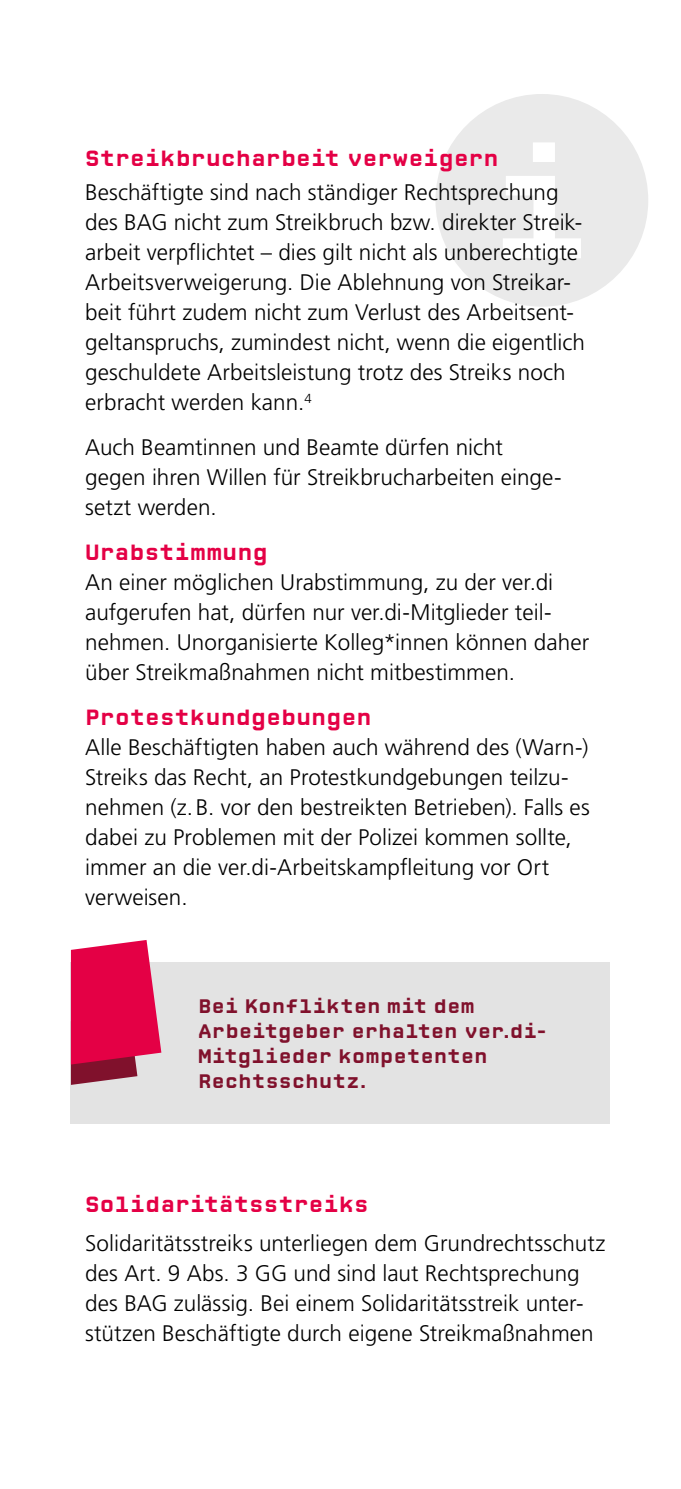
<style>
.page{position:relative;width:681px;height:1489px;background:#fff}
.page>*{position:absolute;margin:0;border:0;box-sizing:border-box;transform-origin:0 0}
.t1{font:300 22.5px/30px "Frutiger LT Pro";color:#000}
.t2{font:700 22.5px "CP Prop v 07";letter-spacing:.02em;color:#e40045}
.t3{font:700 20px/25px "CP Prop v 07";letter-spacing:.02em;color:#80112c}
</style>
<div class="page">
<div style="left:435px;top:94px;width:213px;height:213px;background:#eaeaea;border-radius:50%"></div>
<svg style="left:503px;top:142px;width:77px;height:116px"></svg>
<div style="left:71px;top:962px;width:538px;height:161px;background:#e3e3e3"></div>
<svg style="left:71px;top:940px;width:90px;height:144px;background:#da265c"></svg>
<p class="t2" style="left:85px;top:145px;width:415px">Streikbrucharbeit verweigern</p>
<p class="t1" style="left:85px;top:177px;width:501px">Beschäftigte sind nach ständiger Rechtsprechung des BAG nicht zum Streikbruch bzw. direkter Streik&shy;arbeit verpflichtet – dies gilt nicht als unberechtigte Arbeitsverweigerung. Die Ablehnung von Streikar&shy;beit führt zudem nicht zum Verlust des Arbeitsent&shy;geltanspruchs, zumindest nicht, wenn die eigentlich geschuldete Arbeitsleistung trotz des Streiks noch erbracht werden kann.<sup>4</sup></p>
<p class="t1" style="left:85px;top:432px;width:478px">Auch Beamtinnen und Beamte dürfen nicht gegen ihren Willen für Streikbrucharbeiten einge&shy;setzt werden.</p>
<p class="t2" style="left:85px;top:539px;width:184px">Urabstimmung</p>
<p class="t1" style="left:85px;top:567px;width:505px">An einer möglichen Urabstimmung, zu der ver.di aufgerufen hat, dürfen nur ver.di-Mitglieder teil&shy;nehmen. Unorganisierte Kolleg*innen können daher über Streikmaßnahmen nicht mitbestimmen.</p>
<p class="t2" style="left:85px;top:704px;width:287px">Protestkundgebungen</p>
<p class="t1" style="left:85px;top:732px;width:506px">Alle Beschäftigten haben auch während des (Warn-)<br>Streiks das Recht, an Protestkundgebungen teilzu&shy;nehmen (z.B. vor den bestreikten Betrieben). Falls es dabei zu Problemen mit der Polizei kommen sollte, immer an die ver.di-Arbeitskampfleitung vor Ort verweisen.</p>
<p class="t3" style="left:198px;top:994px;width:349px">Bei Konflikten mit dem<br>Arbeitgeber erhalten ver.di-<br>Mitglieder kompetenten<br>Rechtsschutz.</p>
<p class="t2" style="left:85px;top:1190px;width:285px">Solidaritätsstreiks</p>
<p class="t1" style="left:85px;top:1227px;width:521px">Solidaritätsstreiks unterliegen dem Grundrechtsschutz des Art. 9 Abs. 3 GG und sind laut Rechtsprechung des BAG zulässig. Bei einem Solidaritätsstreik unter&shy;stützen Beschäftigte durch eigene Streikmaßnahmen</p>
</div>
